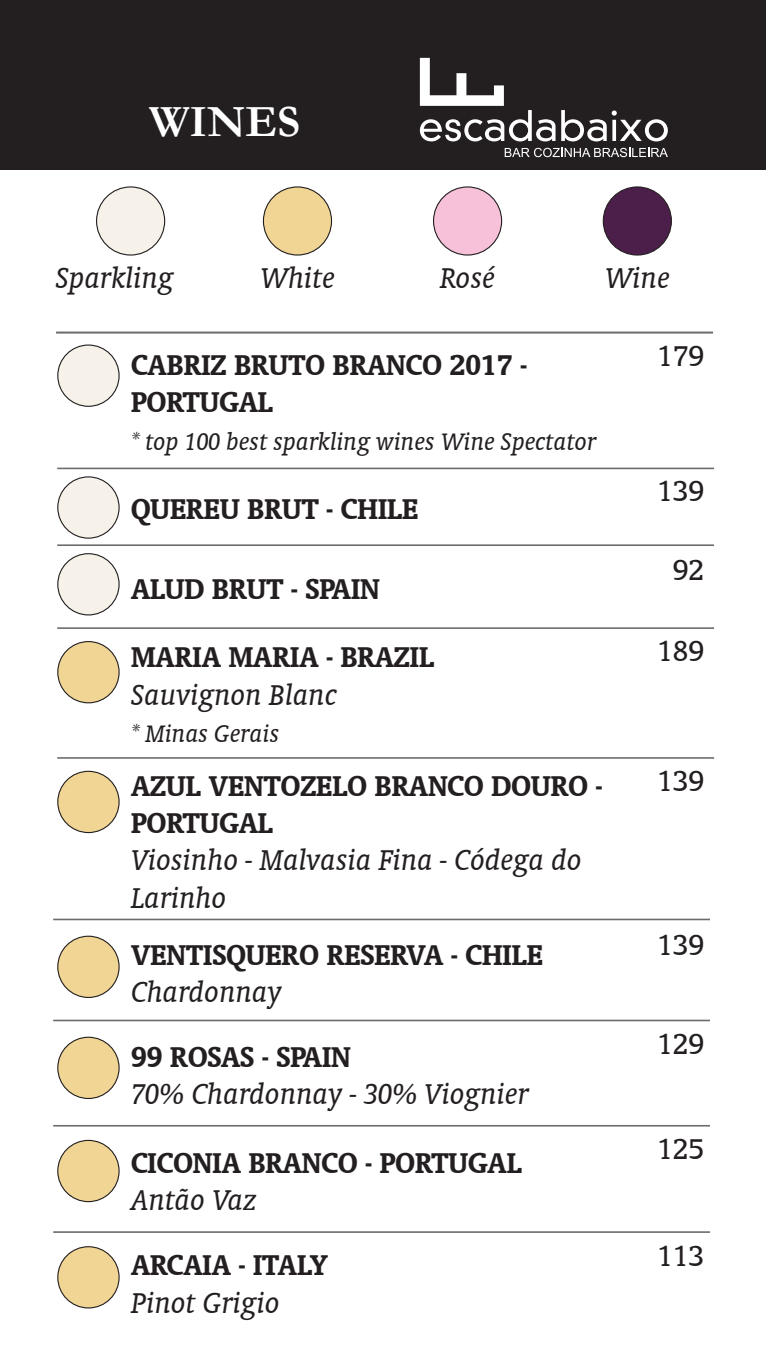
<style>
.page{position:relative;width:766px;height:1361px;background:#fff}
.page>*{position:absolute;margin:0;border:0;box-sizing:border-box;transform-origin:0 0}
.t1{font:700 45px "Garamond";color:#fff}
.t2{font:700 32.4px/37.2px "Oranda BT";color:#231f20}
.t3{font:italic 32.4px/37.2px "Oranda BT";color:#231f20}
.t4{font:32.4px "Oranda BT";color:#231f20}
.t5{font:italic 27px "Oranda BT";color:#231f20}
</style>
<div class="page">
<div style="left:0;top:0;width:765px;height:170px;background:#231f20"></div>
<svg style="left:561px;top:110px;width:106px;height:31px"></svg>
<svg style="left:420px;top:58px;width:135px;height:83px"></svg>
<svg style="left:504px;top:148px;width:163px;height:9px"></svg>
<div style="left:96px;top:187px;width:69px;height:68px;background:#f6f1e9;border-radius:50%"></div>
<div style="left:96px;top:186px;width:69px;height:70px;border:1px solid #231f20;border-radius:50%"></div>
<div style="left:263px;top:187px;width:68px;height:68px;background:#f0d594;border-radius:50%"></div>
<div style="left:263px;top:186px;width:69px;height:70px;border:1px solid #231f20;border-radius:50%"></div>
<div style="left:433px;top:187px;width:68px;height:68px;background:#f7c1d9;border-radius:50%"></div>
<div style="left:433px;top:186px;width:69px;height:70px;border:1px solid #231f20;border-radius:50%"></div>
<div style="left:603px;top:187px;width:68px;height:68px;background:#4c1e4a;border-radius:50%"></div>
<div style="left:602px;top:186px;width:69px;height:70px;border:1px solid #231f20;border-radius:50%"></div>
<hr style="left:56px;top:332px;width:656px;height:1px;background:#6c6d70">
<hr style="left:57px;top:467px;width:656px;height:2px;background:#6c6d70">
<hr style="left:57px;top:544px;width:656px;height:2px;background:#6c6d70">
<hr style="left:57px;top:627px;width:656px;height:2px;background:#6c6d70">
<hr style="left:57px;top:757px;width:656px;height:2px;background:#6c6d70">
<hr style="left:53px;top:918px;width:656px;height:2px;background:#6c6d70">
<hr style="left:53px;top:1125px;width:656px;height:1px;background:#6c6d70">
<hr style="left:53px;top:1231px;width:656px;height:2px;background:#6c6d70">
<hr style="left:53px;top:1019px;width:656px;height:2px;background:#6c6d70">
<div style="left:58px;top:345px;width:61px;height:61px;background:#f6f1e9;border-radius:50%"></div>
<div style="left:57px;top:344px;width:63px;height:63px;border:1px solid #231f20;border-radius:50%"></div>
<div style="left:58px;top:477px;width:61px;height:61px;background:#f6f1e9;border-radius:50%"></div>
<div style="left:57px;top:476px;width:63px;height:63px;border:1px solid #231f20;border-radius:50%"></div>
<div style="left:58px;top:554px;width:61px;height:61px;background:#f6f1e9;border-radius:50%"></div>
<div style="left:57px;top:553px;width:63px;height:62px;border:1px solid #231f20;border-radius:50%"></div>
<div style="left:58px;top:641px;width:61px;height:62px;background:#f0d594;border-radius:50%"></div>
<div style="left:57px;top:641px;width:63px;height:62px;border:1px solid #231f20;border-radius:50%"></div>
<div style="left:58px;top:771px;width:61px;height:61px;background:#f0d594;border-radius:50%"></div>
<div style="left:57px;top:771px;width:63px;height:62px;border:1px solid #231f20;border-radius:50%"></div>
<div style="left:58px;top:936px;width:61px;height:61px;background:#f0d594;border-radius:50%"></div>
<div style="left:57px;top:935px;width:63px;height:63px;border:1px solid #231f20;border-radius:50%"></div>
<div style="left:58px;top:1037px;width:61px;height:61px;background:#f0d594;border-radius:50%"></div>
<div style="left:57px;top:1036px;width:63px;height:63px;border:1px solid #231f20;border-radius:50%"></div>
<div style="left:58px;top:1140px;width:61px;height:61px;background:#f0d594;border-radius:50%"></div>
<div style="left:57px;top:1140px;width:63px;height:62px;border:1px solid #231f20;border-radius:50%"></div>
<div style="left:58px;top:1246px;width:61px;height:62px;background:#f0d594;border-radius:50%"></div>
<div style="left:57px;top:1246px;width:63px;height:62px;border:1px solid #231f20;border-radius:50%"></div>
<h1 class="t1" style="left:149px;top:95px;width:152px">WINES</h1>
<p class="t3" style="left:56px;top:259px;width:119px">Sparkling</p>
<p class="t3" style="left:260px;top:259px;width:76px">White</p>
<p class="t3" style="left:440px;top:259px;width:56px">Rosé</p>
<p class="t3" style="left:604px;top:259px;width:67px">Wine</p>
<p class="t2" style="left:131px;top:346px;width:397px">CABRIZ BRUTO BRANCO 2017 -<br>PORTUGAL</p>
<p class="t5" style="left:131px;top:426px;width:466px">* top 100 best sparkling wines Wine Spectator</p>
<p class="t2" style="left:131px;top:490px;width:288px">QUEREU BRUT - CHILE</p>
<p class="t2" style="left:131px;top:570px;width:250px">ALUD BRUT - SPAIN</p>
<p class="t2" style="left:131px;top:638px;width:304px">MARIA MARIA - BRAZIL</p>
<p class="t3" style="left:131px;top:675px;width:207px">Sauvignon Blanc</p>
<p class="t5" style="left:131px;top:718px;width:150px">* Minas Gerais</p>
<p class="t2" style="left:131px;top:766px;width:472px">AZUL VENTOZELO BRANCO DOURO -<br>PORTUGAL</p>
<p class="t3" style="left:131px;top:841px;width:452px">Viosinho - Malvasia Fina - Códega do<br>Larinho</p>
<p class="t2" style="left:131px;top:935px;width:413px">VENTISQUERO RESERVA - CHILE</p>
<p class="t3" style="left:131px;top:973px;width:152px">Chardonnay</p>
<p class="t2" style="left:131px;top:1037px;width:221px">99 ROSAS - SPAIN</p>
<p class="t3" style="left:131px;top:1075px;width:399px">70% Chardonnay - 30% Viognier</p>
<p class="t2" style="left:131px;top:1143px;width:392px">CICONIA BRANCO - PORTUGAL</p>
<p class="t3" style="left:131px;top:1181px;width:128px">Antão Vaz</p>
<p class="t2" style="left:131px;top:1246px;width:198px">ARCAIA - ITALY</p>
<p class="t3" style="left:131px;top:1283px;width:150px">Pinot Grigio</p>
<p class="t4" style="left:657px;top:337px;width:49px">179</p>
<p class="t4" style="left:657px;top:473px;width:49px">139</p>
<p class="t4" style="left:672px;top:551px;width:33px">92</p>
<p class="t4" style="left:657px;top:632px;width:49px">189</p>
<p class="t4" style="left:657px;top:762px;width:49px">139</p>
<p class="t4" style="left:657px;top:927px;width:49px">139</p>
<p class="t4" style="left:657px;top:1025px;width:49px">129</p>
<p class="t4" style="left:657px;top:1131px;width:49px">125</p>
<p class="t4" style="left:657px;top:1237px;width:49px">113</p>
</div>
